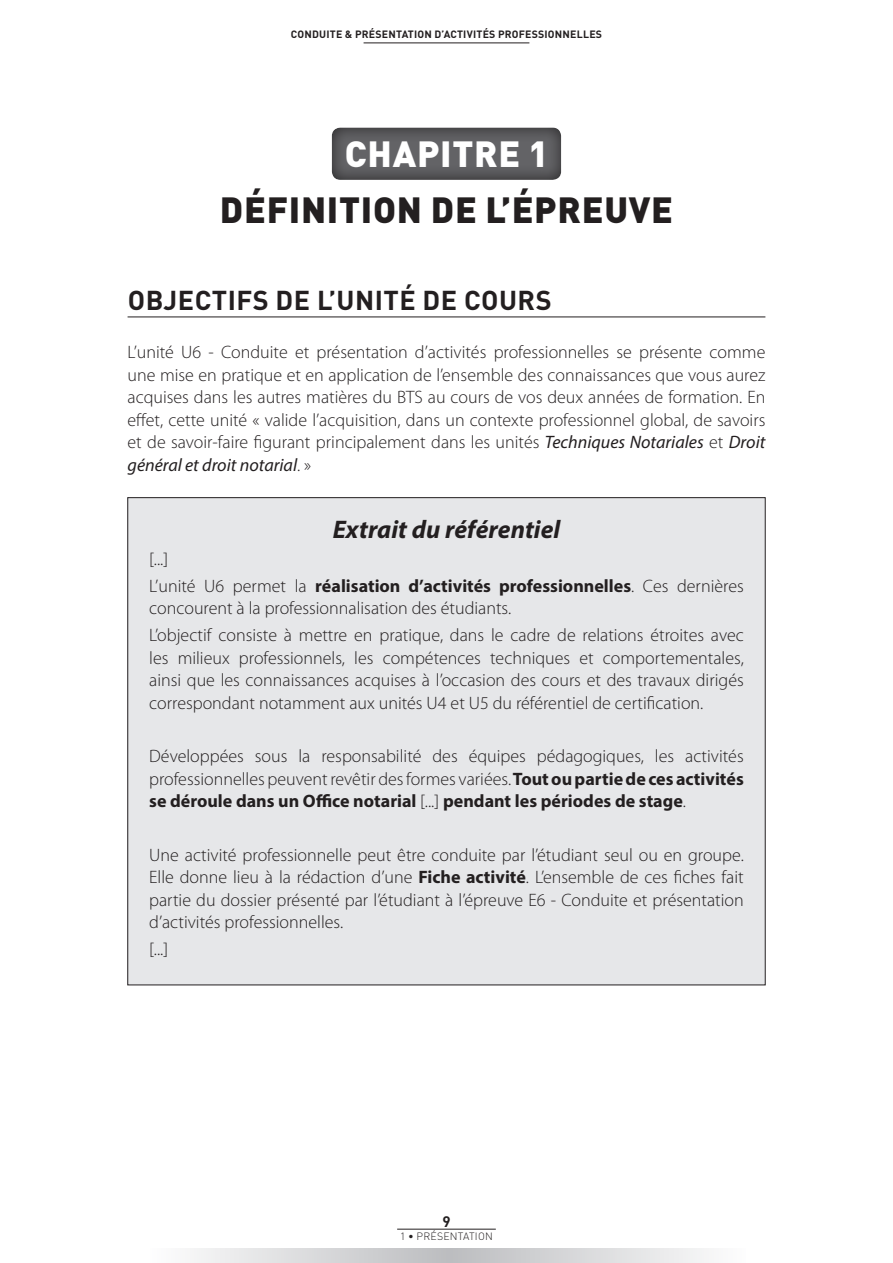
<style>
.page{position:relative;width:893px;height:1263px;background:#fff}
.page>*{position:absolute;margin:0;border:0;box-sizing:border-box;transform-origin:0 0}
.Titre_chapitre{font:900 36px "DIN Pro";letter-spacing:.02em;color:#231f20}
.t1{font:900 36px "DIN Pro";letter-spacing:.02em;color:#fff}
.Sous_titre_1{font:700 27px "DIN Pro";letter-spacing:.02em;color:#231f20}
.Texte_standard{font:italic 700 25.5px "Myriad Pro";color:#231f20}
.Texte_standard-2{font:300 18px/22.5px "Myriad Pro";color:#231f20;text-align:justify}
.t2{font:700 15px "DIN";color:#231f20}
.t3{font:700 10.5px "DIN Pro";letter-spacing:.02em;color:#231f20}
.t4{font:300 10.5px "DIN Pro";letter-spacing:.02em;color:#231f20}
.s1{font-weight:400;font-style:italic}
.s2{font-weight:700}
</style>
<div class="page">
<svg style="left:194px;top:1248px;width:510px;height:15px;background:#d7d8da"></svg>
<hr style="left:397px;top:1229px;width:99px;height:1px;background:#231f20">
<hr style="left:364px;top:43px;width:165px;height:1px;background:#231f20">
<hr style="left:128px;top:317px;width:637px;height:1px;background:#231f20">
<div style="left:332px;top:118px;width:262px;height:62px;background:#231f20;opacity:.75"></div>
<div style="left:128px;top:498px;width:637px;height:487px;background:#e6e7e9"></div>
<p class="t3" style="left:291px;top:26px;width:313px">CONDUITE &amp; PRÉSENTATION D’ACTIVITÉS PROFESSIONNELLES</p>
<h1 class="t1" style="left:345px;top:123px;width:205px">CHAPITRE 1</h1>
<p class="Titre_chapitre" style="left:220px;top:179px;width:455px">DÉFINITION DE L’ÉPREUVE</p>
<p class="Sous_titre_1" style="left:128px;top:278px;width:425px">OBJECTIFS DE L’UNITÉ DE COURS</p>
<p class="Texte_standard-2" style="left:128px;top:341px;width:639px">L’unité U6 - Conduite et présentation d’activités professionnelles se présente comme une mise en pratique et en application de l’ensemble des connaissances que vous aurez acquises dans les autres matières du BTS au cours de vos deux années de formation. En effet, cette unité « valide l’acquisition, dans un contexte professionnel global, de savoirs et de savoir-faire figurant principalement dans les unités <span class="s1">Techniques Notariales</span> et <span class="s1">Droit général et droit notarial</span>. »</p>
<p class="Texte_standard" style="left:333px;top:513px;width:229px">Extrait du référentiel</p>
<p class="Texte_standard-2" style="left:149px;top:548px;width:20px">[...]</p>
<p class="Texte_standard-2" style="left:149px;top:575px;width:596px">L’unité U6 permet la <span class="s2">réalisation d’activités professionnelles</span>. Ces dernières concourent à la professionnalisation des étudiants.</p>
<p class="Texte_standard-2" style="left:149px;top:624px;width:596px">L’objectif consiste à mettre en pratique, dans le cadre de relations étroites avec les milieux professionnels, les compétences techniques et comportementales, ainsi que les connaissances acquises à l’occasion des cours et des travaux dirigés correspondant notamment aux unités U4 et U5 du référentiel de certification.</p>
<p class="Texte_standard-2" style="left:149px;top:745px;width:596px">Développées sous la responsabilité des équipes pédagogiques, les activités professionnelles peuvent revêtir des formes variées. <span class="s2">Tout ou partie de ces activités se déroule dans un Office notarial</span> [...] <span class="s2">pendant les périodes de stage</span>.</p>
<p class="Texte_standard-2" style="left:149px;top:843px;width:596px">Une activité professionnelle peut être conduite par l’étudiant seul ou en groupe.<br>Elle donne lieu à la rédaction d’une <span class="s2">Fiche activité</span>. L’ensemble de ces fiches fait partie du dossier présenté par l’étudiant à l’épreuve E6 - Conduite et présentation d’activités professionnelles.</p>
<p class="Texte_standard-2" style="left:149px;top:938px;width:20px">[...]</p>
<p class="t2" style="left:442px;top:1211px;width:10px">9</p>
<p class="t4" style="left:400px;top:1228px;width:94px">1 • PRÉSENTATION</p>
</div>
